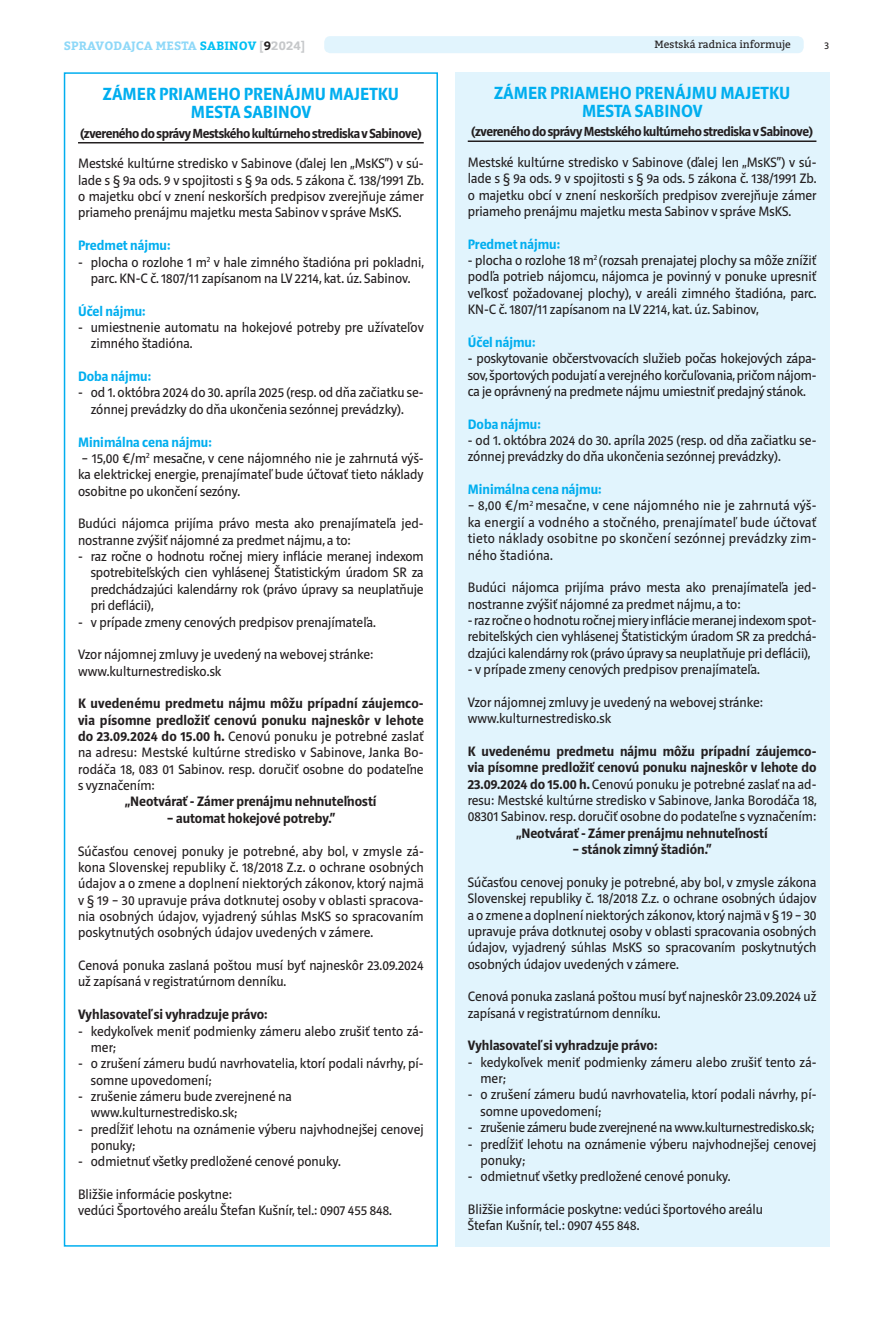
<style>
.page{position:relative;width:893px;height:1319px;background:#fff}
.page>*{position:absolute;margin:0;border:0;box-sizing:border-box;transform-origin:0 0}
.t1{font:700 18px/18px "Riga";color:#00aeef;text-align:center}
.t2{font:13.95px/16.4px "Riga";color:#231f20}
.t3{font:700 13.95px "Riga";color:#231f20}
.t4{font:700 13.95px "Riga";color:#00aeef}
.t5{font:13.95px "Riga";letter-spacing:-.02em;color:#231f20}
.t6{font:700 13.5px "Riga";letter-spacing:-.03em;color:#231f20}
.t7{font:700 12px "Bitter";letter-spacing:.01em;color:#8ed8f8}
.t8{font:10.5px "Bitter";color:#231f20}
.t9{font:10.5px "Riga";color:#231f20}
.s1{color:#00c0f3}
.s2{color:#c6c8ca}
.s3{color:#231f20}
.s4{font-weight:700}
</style>
<div class="page">
<div style="left:324px;top:36px;width:480px;height:17px;background:#e1f4fd;border-radius:6px"></div>
<hr style="left:78px;top:142px;width:346px;height:1px;background:#231f20">
<div style="left:64px;top:72px;width:374px;height:1174px;border:2px solid #00aeef"></div>
<div style="left:455px;top:72px;width:374px;height:1174px;background:#e1f4fd"></div>
<hr style="left:468px;top:140px;width:348px;height:2px;background:#231f20">
<p class="t7" style="left:64px;top:40px;width:243px">SPRAVODAJCA MESTA <span class="s1">SABINOV</span> <span class="s2">[</span><span class="s3">9</span><span class="s2">2024]</span></p>
<p class="t8" style="left:655px;top:39px;width:138px">Mestská radnica informuje</p>
<p class="t9" style="left:825px;top:40px;width:6px">3</p>
<p class="t1" style="left:103px;top:86px;width:298px">ZÁMER PRIAMEHO PRENÁJMU MAJETKU<br>MESTA SABINOV</p>
<p class="t6" style="left:80px;top:127px;width:343px">(zvereného do správy Mestského kultúrneho strediska v Sabinove)</p>
<p class="t2" style="left:78px;top:156px;width:347px;text-align:justify">Mestské kultúrne stredisko v Sabinove (ďalej len „MsKS“) v sú&shy;lade s § 9a ods. 9 v spojitosti s § 9a ods. 5 zákona č. 138/1991 Zb. o majetku obcí v znení neskorších predpisov zverejňuje zámer priameho prenájmu majetku mesta Sabinov v správe MsKS.</p>
<p class="t4" style="left:78px;top:239px;width:94px">Predmet nájmu:</p>
<p class="t2" style="left:78px;top:254px;width:347px;text-align:center">- plocha o rozlohe 1 m<sup>2</sup> v hale zimného štadióna pri pokladni, parc. KN-C č. 1807/11 zapísanom na LV 2214, kat. úz. Sabinov.</p>
<p class="t4" style="left:78px;top:304px;width:69px">Účel nájmu:</p>
<p class="t2" style="left:91px;top:320px;width:334px;text-indent:-13px">- umiestnenie automatu na hokejové potreby pre užívateľov zimného štadióna.</p>
<p class="t4" style="left:78px;top:370px;width:75px">Doba nájmu:</p>
<p class="t2" style="left:78px;top:385px;width:347px;text-align:center">- od 1. októbra 2024 do 30. apríla 2025 (resp. od dňa začiatku se&shy;zónnej prevádzky do dňa ukončenia sezónnej prevádzky).</p>
<p class="t4" style="left:78px;top:435px;width:135px">Minimálna cena nájmu:</p>
<p class="t2" style="left:78px;top:450px;width:347px;text-align:justify">– 15,00 €/m<sup>2</sup> mesačne, v cene nájomného nie je zahrnutá výš&shy;ka elektrickej energie, prenajímateľ bude účtovať tieto náklady osobitne po ukončení sezóny.</p>
<p class="t2" style="left:78px;top:516px;width:347px">Budúci nájomca prijíma právo mesta ako prenajímateľa jed&shy;nostranne zvýšiť nájomné za predmet nájmu, a to:</p>
<p class="t2" style="left:91px;top:549px;width:334px;text-align:justify;text-indent:-13px">- raz ročne o hodnotu ročnej miery inflácie meranej indexom spotrebiteľských cien vyhlásenej Štatistickým úradom SR za predchádzajúci kalendárny rok (právo úpravy sa neuplatňuje pri deflácii),</p>
<p class="t2" style="left:78px;top:614px;width:299px">- v prípade zmeny cenových predpisov prenajímateľa.</p>
<p class="t2" style="left:78px;top:647px;width:297px">Vzor nájomnej zmluvy je uvedený na webovej stránke: www.kulturnestredisko.sk</p>
<p class="t2" style="left:78px;top:696px;width:347px;text-align:justify"><span class="s4">K uvedenému predmetu nájmu môžu prípadní záujemco&shy;via písomne predložiť cenovú ponuku najneskôr v lehote do 23.09.2024 do 15.00 h.</span> Cenovú ponuku je potrebné zaslať na adresu: Mestské kultúrne stredisko v Sabinove, Janka Bo&shy;rodáča 18, 083 01 Sabinov. resp. doručiť osobne do podateľne s vyznačením:</p>
<p class="t3" style="left:125px;top:795px;width:253px">„Neotvárať - Zámer prenájmu nehnuteľností</p>
<p class="t3" style="left:167px;top:811px;width:170px">– automat hokejové potreby.“</p>
<p class="t2" style="left:78px;top:843px;width:347px;text-align:justify">Súčasťou cenovej ponuky je potrebné, aby bol, v zmysle zá&shy;kona Slovenskej republiky č. 18/2018 Z.z. o ochrane osobných údajov a o zmene a doplnení niektorých zákonov, ktorý najmä v § 19 – 30 upravuje práva dotknutej osoby v oblasti spracova&shy;nia osobných údajov, vyjadrený súhlas MsKS so spracovaním poskytnutých osobných údajov uvedených v zámere.</p>
<p class="t2" style="left:78px;top:957px;width:347px">Cenová ponuka zaslaná poštou musí byť najneskôr 23.09.2024 už zapísaná v registratúrnom denníku.</p>
<p class="t3" style="left:78px;top:1007px;width:191px">Vyhlasovateľ si vyhradzuje právo:</p>
<p class="t2" style="left:91px;top:1023px;width:334px;text-indent:-13px">- kedykoľvek meniť podmienky zámeru alebo zrušiť tento zá&shy;mer;</p>
<p class="t2" style="left:91px;top:1055px;width:334px;text-indent:-13px">- o zrušení zámeru budú navrhovatelia, ktorí podali návrhy, pí&shy;somne upovedomení;</p>
<p class="t2" style="left:91px;top:1088px;width:203px;text-indent:-13px">- zrušenie zámeru bude zverejnené na www.kulturnestredisko.sk;</p>
<p class="t2" style="left:91px;top:1121px;width:334px;text-indent:-13px">- predĺžiť lehotu na oznámenie výberu najvhodnejšej cenovej ponuky;</p>
<p class="t2" style="left:78px;top:1153px;width:264px">- odmietnuť všetky predložené cenové ponuky.</p>
<p class="t2" style="left:78px;top:1186px;width:316px">Bližšie informácie poskytne:<br>vedúci Športového areálu Štefan Kušnír, tel.: 0907 455 848.</p>
<p class="t1" style="left:494px;top:85px;width:298px">ZÁMER PRIAMEHO PRENÁJMU MAJETKU<br>MESTA SABINOV</p>
<p class="t6" style="left:471px;top:125px;width:343px">(zvereného do správy Mestského kultúrneho strediska v Sabinove)</p>
<p class="t2" style="left:468px;top:155px;width:350px;text-align:justify">Mestské kultúrne stredisko v Sabinove (ďalej len „MsKS“) v sú&shy;lade s § 9a ods. 9 v spojitosti s § 9a ods. 5 zákona č. 138/1991 Zb. o majetku obcí v znení neskorších predpisov zverejňuje zámer priameho prenájmu majetku mesta Sabinov v správe MsKS.</p>
<p class="t4" style="left:468px;top:237px;width:94px">Predmet nájmu:</p>
<p class="t2" style="left:468px;top:253px;width:350px;text-align:justify">- plocha o rozlohe 18 m<sup>2</sup> (rozsah prenajatej plochy sa môže znížiť podľa potrieb nájomcu, nájomca je povinný v ponuke upresniť veľkosť požadovanej plochy), v areáli zimného štadióna, parc.<br>KN-C č. 1807/11 zapísanom na LV 2214, kat. úz. Sabinov,</p>
<p class="t4" style="left:468px;top:335px;width:69px">Účel nájmu:</p>
<p class="t2" style="left:468px;top:351px;width:350px;text-align:justify">- poskytovanie občerstvovacích služieb počas hokejových zápa&shy;sov, športových podujatí a verejného korčuľovania, pričom nájom&shy;ca je oprávnený na predmete nájmu umiestniť predajný stánok.</p>
<p class="t4" style="left:468px;top:417px;width:75px">Doba nájmu:</p>
<p class="t2" style="left:468px;top:433px;width:350px">- od 1. októbra 2024 do 30. apríla 2025 (resp. od dňa začiatku se&shy;zónnej prevádzky do dňa ukončenia sezónnej prevádzky).</p>
<p class="t4" style="left:468px;top:482px;width:135px">Minimálna cena nájmu:</p>
<p class="t2" style="left:468px;top:498px;width:350px;text-align:justify">– 8,00 €/m<sup>2</sup> mesačne, v cene nájomného nie je zahrnutá výš&shy;ka energií a vodného a stočného, prenajímateľ bude účtovať tieto náklady osobitne po skončení sezónnej prevádzky zim&shy;ného štadióna.</p>
<p class="t2" style="left:468px;top:580px;width:350px">Budúci nájomca prijíma právo mesta ako prenajímateľa jed&shy;nostranne zvýšiť nájomné za predmet nájmu, a to:</p>
<p class="t2" style="left:468px;top:612px;width:350px;text-align:justify">- raz ročne o hodnotu ročnej miery inflácie meranej indexom spot&shy;rebiteľských cien vyhlásenej Štatistickým úradom SR za predchá&shy;dzajúci kalendárny rok (právo úpravy sa neuplatňuje pri deflácii),</p>
<p class="t2" style="left:468px;top:661px;width:294px">- v prípade zmeny cenových predpisov prenajímateľa.</p>
<p class="t2" style="left:468px;top:694px;width:297px">Vzor nájomnej zmluvy je uvedený na webovej stránke: www.kulturnestredisko.sk</p>
<p class="t2" style="left:468px;top:743px;width:350px;text-align:justify"><span class="s4">K uvedenému predmetu nájmu môžu prípadní záujemco&shy;via písomne predložiť cenovú ponuku najneskôr v lehote do 23.09.2024 do 15.00 h.</span> Cenovú ponuku je potrebné zaslať na ad&shy;resu: Mestské kultúrne stredisko v Sabinove, Janka Borodáča 18, 08301 Sabinov. resp. doručiť osobne do podateľne s vyznačením:</p>
<p class="t3" style="left:516px;top:826px;width:253px">„Neotvárať - Zámer prenájmu nehnuteľností</p>
<p class="t3" style="left:573px;top:842px;width:140px">– stánok zimný štadión.“</p>
<p class="t2" style="left:468px;top:874px;width:350px;text-align:justify">Súčasťou cenovej ponuky je potrebné, aby bol, v zmysle zákona Slovenskej republiky č. 18/2018 Z.z. o ochrane osobných údajov a o zmene a doplnení niektorých zákonov, ktorý najmä v § 19 – 30 upravuje práva dotknutej osoby v oblasti spracovania osobných údajov, vyjadrený súhlas MsKS so spracovaním poskytnutých osobných údajov uvedených v zámere.</p>
<p class="t2" style="left:468px;top:988px;width:350px">Cenová ponuka zaslaná poštou musí byť najneskôr 23.09.2024 už zapísaná v registratúrnom denníku.</p>
<p class="t3" style="left:468px;top:1038px;width:191px">Vyhlasovateľ si vyhradzuje právo:</p>
<p class="t2" style="left:480px;top:1054px;width:337px;text-indent:-13px">- kedykoľvek meniť podmienky zámeru alebo zrušiť tento zá&shy;mer;</p>
<p class="t2" style="left:480px;top:1087px;width:337px;text-indent:-13px">- o zrušení zámeru budú navrhovatelia, ktorí podali návrhy, pí&shy;somne upovedomení;</p>
<p class="t5" style="left:468px;top:1120px;width:348px">- zrušenie zámeru bude zverejnené na www.kulturnestredisko.sk;</p>
<p class="t2" style="left:480px;top:1136px;width:337px;text-indent:-13px">- predĺžiť lehotu na oznámenie výberu najvhodnejšej cenovej ponuky;</p>
<p class="t2" style="left:468px;top:1168px;width:264px">- odmietnuť všetky predložené cenové ponuky.</p>
<p class="t2" style="left:468px;top:1201px;width:297px">Bližšie informácie poskytne: vedúci športového areálu<br>Štefan Kušnír, tel.: 0907 455 848.</p>
</div>
